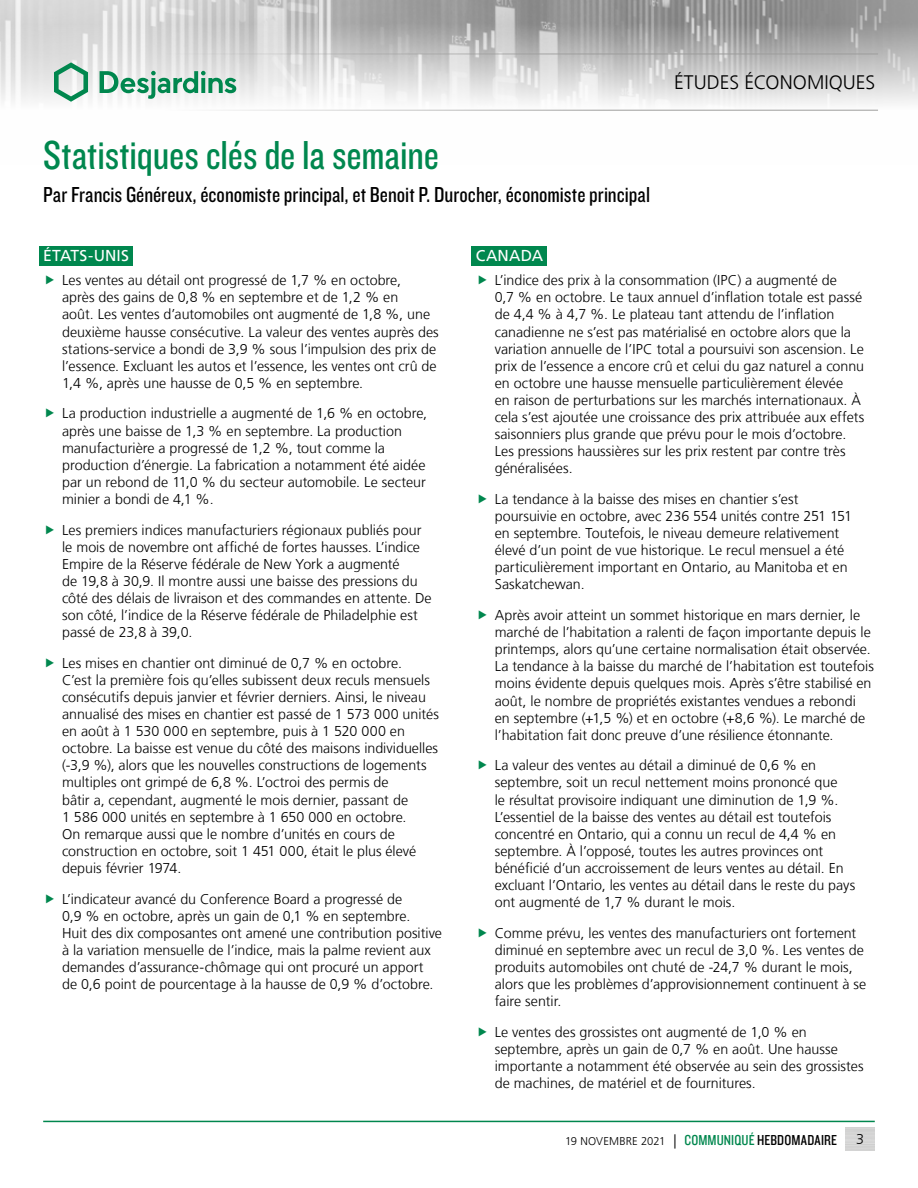
<style>
.page{position:relative;width:918px;height:1188px;background:#fff}
.page>*{position:absolute;margin:0;border:0;box-sizing:border-box;transform-origin:0 0}
.t1{font:42px "Knockout 29 Junior Ltweight";letter-spacing:-.005em;color:#00874e}
.t2{font:22.5px "Knockout 29 Junior Ltweight";color:#000}
.t3{font:300 19.5px "Frutiger LT";color:#000}
.t4{font:15.75px "Frutiger LT";letter-spacing:.01em;color:#fff}
.t5{font:300 14.25px/17.1px "Frutiger LT";color:#000}
.t6{font:300 11.25px "Frutiger LT";color:#000}
.s1{font-size:14.25px}
.s2{font-family:"Knockout 29 Junior Ltweight";font-weight:400;font-size:15px;color:#00874e}
.s3{font-family:"Knockout 29 Junior Ltweight";font-weight:400;font-size:15px}
</style>
<div class="page">
<img style="left:0;top:0;width:918px;height:110px">
<hr style="left:0;top:54px;width:878px;height:1px;background:#9d9d9c">
<hr style="left:0;top:110px;width:878px;height:1px;background:#9d9d9c">
<svg style="left:54px;top:62px;width:34px;height:40px"></svg>
<svg style="left:100px;top:71px;width:136px;height:28px"></svg>
<hr style="left:43px;top:1121px;width:832px;height:1px;background:#00874e">
<div style="left:39px;top:246px;width:94px;height:19px;background:#00874e"></div>
<div style="left:472px;top:246px;width:75px;height:19px;background:#00874e"></div>
<h1 class="t1" style="left:43px;top:128px;width:397px">Statistiques clés de la semaine</h1>
<h2 class="t2" style="left:43px;top:180px;width:608px">Par Francis Généreux, économiste principal, et Benoit P. Durocher, économiste principal</h2>
<h3 class="t3" style="left:674px;top:72px;width:203px">ÉTUDES ÉCONOMIQUES</h3>
<p class="t4" style="left:43px;top:247px;width:87px">ÉTATS-UNIS</p>
<p class="t5" style="left:62px;top:272px;width:378px">Les ventes au détail ont progressé de 1,7 % en octobre,<br>après des gains de 0,8 % en septembre et de 1,2 % en<br>août. Les ventes d’automobiles ont augmenté de 1,8 %, une deuxième hausse consécutive. La valeur des ventes auprès des stations-service a bondi de 3,9 % sous l’impulsion des prix de l’essence. Excluant les autos et l’essence, les ventes ont crû de 1,4 %, après une hausse de 0,5 % en septembre.</p>
<p class="t5" style="left:62px;top:405px;width:367px">La production industrielle a augmenté de 1,6 % en octobre, après une baisse de 1,3 % en septembre. La production manufacturière a progressé de 1,2 %, tout comme la production d’énergie. La fabrication a notamment été aidée par un rebond de 11,0 % du secteur automobile. Le secteur minier a bondi de 4,1 %.</p>
<p class="t5" style="left:62px;top:521px;width:371px">Les premiers indices manufacturiers régionaux publiés pour le mois de novembre ont affiché de fortes hausses. L’indice Empire de la Réserve fédérale de New York a augmenté<br>de 19,8 à 30,9. Il montre aussi une baisse des pressions du côté des délais de livraison et des commandes en attente. De son côté, l’indice de la Réserve fédérale de Philadelphie est passé de 23,8 à 39,0.</p>
<p class="t5" style="left:62px;top:654px;width:378px">Les mises en chantier ont diminué de 0,7 % en octobre.<br>C’est la première fois qu’elles subissent deux reculs mensuels consécutifs depuis janvier et février derniers. Ainsi, le niveau annualisé des mises en chantier est passé de 1 573 000 unités en août à 1 530 000 en septembre, puis à 1 520 000 en octobre. La baisse est venue du côté des maisons individuelles (-3,9 %), alors que les nouvelles constructions de logements multiples ont grimpé de 6,8 %. L’octroi des permis de<br>bâtir a, cependant, augmenté le mois dernier, passant de<br>1 586 000 unités en septembre à 1 650 000 en octobre.<br>On remarque aussi que le nombre d’unités en cours de construction en octobre, soit 1 451 000, était le plus élevé depuis février 1974.</p>
<p class="t5" style="left:62px;top:890px;width:382px">L’indicateur avancé du Conference Board a progressé de<br>0,9 % en octobre, après un gain de 0,1 % en septembre.<br>Huit des dix composantes ont amené une contribution positive à la variation mensuelle de l’indice, mais la palme revient aux demandes d’assurance-chômage qui ont procuré un apport de 0,6 point de pourcentage à la hausse de 0,9 % d’octobre.</p>
<p class="t4" style="left:476px;top:247px;width:69px">CANADA</p>
<p class="t5" style="left:495px;top:272px;width:371px">L’indice des prix à la consommation (IPC) a augmenté de<br>0,7 % en octobre. Le taux annuel d’inflation totale est passé de 4,4 % à 4,7 %. Le plateau tant attendu de l’inflation canadienne ne s’est pas matérialisé en octobre alors que la variation annuelle de l’IPC total a poursuivi son ascension. Le prix de l’essence a encore crû et celui du gaz naturel a connu en octobre une hausse mensuelle particulièrement élevée<br>en raison de perturbations sur les marchés internationaux. À cela s’est ajoutée une croissance des prix attribuée aux effets saisonniers plus grande que prévu pour le mois d’octobre.<br>Les pressions haussières sur les prix restent par contre très généralisées.</p>
<p class="t5" style="left:495px;top:491px;width:359px">La tendance à la baisse des mises en chantier s’est poursuivie en octobre, avec 236 554 unités contre 251 151 en septembre. Toutefois, le niveau demeure relativement élevé d’un point de vue historique. Le recul mensuel a été particulièrement important en Ontario, au Manitoba et en Saskatchewan.</p>
<p class="t5" style="left:495px;top:607px;width:381px">Après avoir atteint un sommet historique en mars dernier, le marché de l’habitation a ralenti de façon importante depuis le printemps, alors qu’une certaine normalisation était observée.<br>La tendance à la baisse du marché de l’habitation est toutefois moins évidente depuis quelques mois. Après s’être stabilisé en août, le nombre de propriétés existantes vendues a rebondi en septembre (+1,5 %) et en octobre (+8,6 %). Le marché de l’habitation fait donc preuve d’une résilience étonnante.</p>
<p class="t5" style="left:495px;top:757px;width:362px">La valeur des ventes au détail a diminué de 0,6 % en septembre, soit un recul nettement moins prononcé que<br>le résultat provisoire indiquant une diminution de 1,9 %.<br>L’essentiel de la baisse des ventes au détail est toutefois concentré en Ontario, qui a connu un recul de 4,4 % en septembre. À l’opposé, toutes les autres provinces ont bénéficié d’un accroissement de leurs ventes au détail. En excluant l’Ontario, les ventes au détail dans le reste du pays ont augmenté de 1,7 % durant le mois.</p>
<p class="t5" style="left:495px;top:924px;width:373px">Comme prévu, les ventes des manufacturiers ont fortement diminué en septembre avec un recul de 3,0 %. Les ventes de produits automobiles ont chuté de -24,7 % durant le mois, alors que les problèmes d’approvisionnement continuent à se faire sentir.</p>
<p class="t5" style="left:495px;top:1023px;width:370px">Le ventes des grossistes ont augmenté de 1,0 % en septembre, après un gain de 0,7 % en août. Une hausse importante a notamment été observée au sein des grossistes de machines, de matériel et de fournitures.</p>
<p class="t6" style="left:565px;top:1135px;width:274px">19 NOVEMBRE 2021 <span class="s1">|</span> <span class="s2">COMMUNIQUÉ</span> <span class="s3">HEBDOMADAIRE</span></p>
<p class="t5" style="left:856px;top:1131px;width:9px">3</p>
</div>
